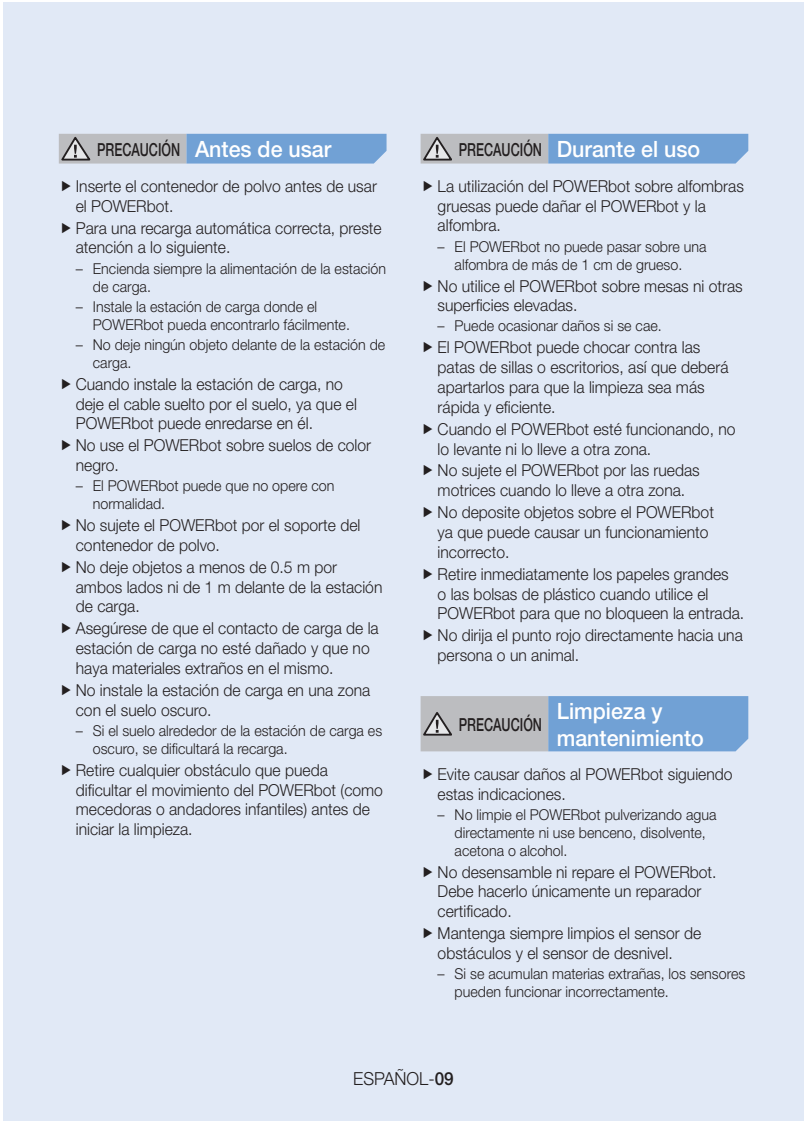
<style>
.page{position:relative;width:805px;height:1127px;background:#fff}
.page>*{position:absolute;margin:0;border:0;box-sizing:border-box;transform-origin:0 0}
.t1{font:500 22.5px/27px "Helvetica Neue";color:#fff;scale:.95 1}
.Level5-Heading{font:500 18px "Helvetica Neue";color:#231f20;scale:.7 1}
.t2{font:300 18px "Helvetica Neue";color:#231f20;scale:.95 1}
.t3{font:300 16.5px/19.8px "Helvetica Neue";color:#231f20;scale:.95 1}
.t4{font:300 15px/18px "Helvetica Neue";color:#231f20;scale:.95 1}
.s1{font-weight:500}
</style>
<div class="page">
<div style="left:16px;top:2px;width:787px;height:1118px;background:#e1e9f6"></div>
<div style="left:3px;top:2px;width:13px;height:1118px;background:#e1e9f6"></div>
<svg style="left:59px;top:134px;width:327px;height:30px;background:#8eabcb"></svg>
<svg style="left:420px;top:134px;width:328px;height:30px;background:#8eabcb"></svg>
<svg style="left:420px;top:696px;width:328px;height:55px;background:#8eabcc"></svg>
<p class="Level5-Heading" style="left:97px;top:139px;width:120px">PRECAUCIÓN</p>
<p class="t1" style="left:195px;top:136px;width:145px">Antes de usar</p>
<p class="t3" style="left:76px;top:176px;width:318px">Inserte el contenedor de polvo antes de usar el POWERbot.</p>
<p class="t3" style="left:76px;top:217px;width:323px">Para una recarga automática correcta, preste atención a lo siguiente.</p>
<p class="t4" style="left:93px;top:259px;width:310px;text-indent:-17px">– Encienda siempre la alimentación de la estación de carga.</p>
<p class="t4" style="left:93px;top:297px;width:272px;text-indent:-17px">– Instale la estación de carga donde el<br>POWERbot pueda encontrarlo fácilmente.</p>
<p class="t4" style="left:93px;top:335px;width:309px;text-indent:-17px">– No deje ningún objeto delante de la estación de carga.</p>
<p class="t3" style="left:76px;top:374px;width:297px">Cuando instale la estación de carga, no deje el cable suelto por el suelo, ya que el<br>POWERbot puede enredarse en él.</p>
<p class="t3" style="left:76px;top:435px;width:312px">No use el POWERbot sobre suelos de color negro.</p>
<p class="t4" style="left:93px;top:476px;width:255px;text-indent:-17px">– El POWERbot puede que no opere con normalidad.</p>
<p class="t3" style="left:76px;top:515px;width:301px">No sujete el POWERbot por el soporte del contenedor de polvo.</p>
<p class="t3" style="left:76px;top:557px;width:324px">No deje objetos a menos de 0.5 m por ambos lados ni de 1 m delante de la estación de carga.</p>
<p class="t3" style="left:76px;top:618px;width:320px">Asegúrese de que el contacto de carga de la estación de carga no esté dañado y que no haya materiales extraños en el mismo.</p>
<p class="t3" style="left:76px;top:680px;width:311px">No instale la estación de carga en una zona con el suelo oscuro.</p>
<p class="t4" style="left:93px;top:721px;width:306px;text-indent:-17px">– Si el suelo alrededor de la estación de carga es oscuro, se dificultará la recarga.</p>
<p class="t3" style="left:76px;top:760px;width:325px">Retire cualquier obstáculo que pueda dificultar el movimiento del POWERbot (como mecedoras o andadores infantiles) antes de iniciar la limpieza.</p>
<p class="Level5-Heading" style="left:458px;top:139px;width:120px">PRECAUCIÓN</p>
<p class="t1" style="left:556px;top:136px;width:152px">Durante el uso</p>
<p class="t3" style="left:437px;top:176px;width:324px">La utilización del POWERbot sobre alfombras gruesas puede dañar el POWERbot y la alfombra.</p>
<p class="t4" style="left:437px;top:237px;width:284px;text-align:center">– El POWERbot no puede pasar sobre una alfombra de más de 1 cm de grueso.</p>
<p class="t3" style="left:437px;top:275px;width:322px">No utilice el POWERbot sobre mesas ni otras superficies elevadas.</p>
<p class="t4" style="left:437px;top:317px;width:237px">– Puede ocasionar daños si se cae.</p>
<p class="t3" style="left:437px;top:337px;width:307px">El POWERbot puede chocar contra las patas de sillas o escritorios, así que deberá apartarlos para que la limpieza sea más rápida y eficiente.</p>
<p class="t3" style="left:437px;top:419px;width:315px">Cuando el POWERbot esté funcionando, no lo levante ni lo lleve a otra zona.</p>
<p class="t3" style="left:437px;top:460px;width:277px">No sujete el POWERbot por las ruedas motrices cuando lo lleve a otra zona.</p>
<p class="t3" style="left:437px;top:502px;width:292px">No deposite objetos sobre el POWERbot ya que puede causar un funcionamiento incorrecto.</p>
<p class="t3" style="left:437px;top:564px;width:324px">Retire inmediatamente los papeles grandes<br>o las bolsas de plástico cuando utilice el<br>POWERbot para que no bloqueen la entrada.</p>
<p class="t3" style="left:437px;top:625px;width:322px">No dirija el punto rojo directamente hacia una persona o un animal.</p>
<p class="Level5-Heading" style="left:458px;top:713px;width:120px">PRECAUCIÓN</p>
<p class="t1" style="left:556px;top:697px;width:156px">Limpieza y mantenimiento</p>
<p class="t3" style="left:437px;top:763px;width:312px">Evite causar daños al POWERbot siguiendo estas indicaciones.</p>
<p class="t4" style="left:454px;top:805px;width:277px;text-indent:-17px">– No limpie el POWERbot pulverizando agua directamente ni use benceno, disolvente, acetona o alcohol.</p>
<p class="t3" style="left:437px;top:861px;width:295px">No desensamble ni repare el POWERbot.<br>Debe hacerlo únicamente un reparador certificado.</p>
<p class="t3" style="left:437px;top:923px;width:279px">Mantenga siempre limpios el sensor de obstáculos y el sensor de desnivel.</p>
<p class="t4" style="left:454px;top:964px;width:307px;text-indent:-17px">– Si se acumulan materias extrañas, los sensores pueden funcionar incorrectamente.</p>
<p class="t2" style="left:353px;top:1067px;width:107px">ESPAÑOL-<span class="s1">09</span></p>
</div>
